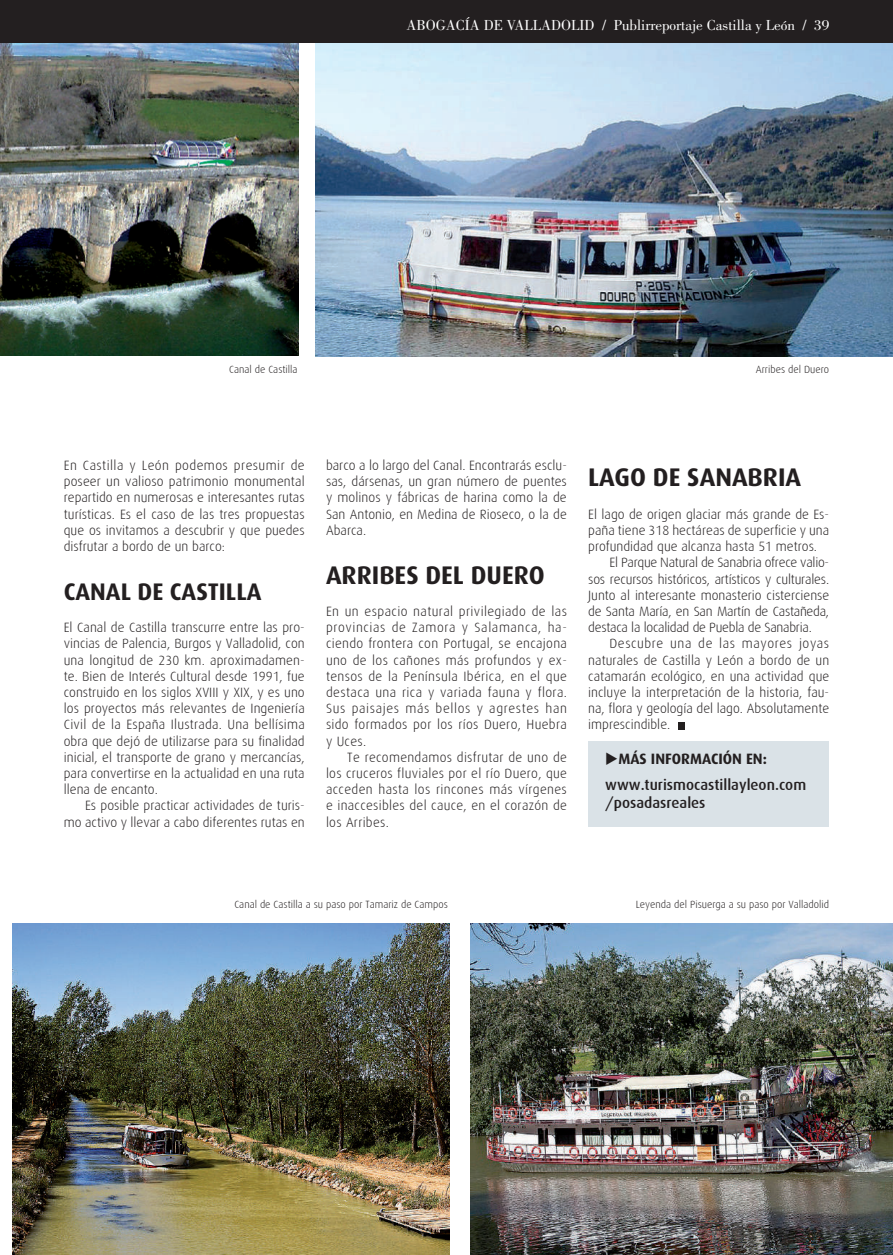
<style>
.page{position:relative;width:893px;height:1255px;background:#fff}
.page>*{position:absolute;margin:0;border:0;box-sizing:border-box;transform-origin:0 0}
.t1{font:700 25.5px "Dax";color:#231f20}
.t2{font:700 24px "Dax";color:#231f20}
.t3{font:500 15px/26.5px "Dax";color:#231f20}
.t4{font:15px "Bodoni Std";color:#fff}
.t5{font:300 13.5px/16.2px "Dax";color:#231f20;text-align:justify}
.t6{font:300 13.5px "Dax";letter-spacing:-.02em;color:#231f20}
.t7{font:300 13.5px "Dax";letter-spacing:.04em;color:#231f20}
.t8{font:300 10.5px "Dax";color:#231f20}
.s1{font-weight:700}
</style>
<div class="page">
<img style="left:315px;top:43px;width:578px;height:313px">
<img style="left:0;top:43px;width:298px;height:313px">
<div style="left:588px;top:741px;width:241px;height:85px;background:#dae2e7"></div>
<div style="left:0;top:0;width:893px;height:43px;background:#231f20"></div>
<div style="left:678px;top:721px;width:7px;height:8px;background:#231f20"></div>
<img style="left:13px;top:923px;width:436px;height:331px">
<img style="left:470px;top:923px;width:423px;height:331px">
<p class="t4" style="left:407px;top:17px;width:424px">ABOGACÍA DE VALLADOLID / Publirreportaje Castilla y León / 39</p>
<p class="t8" style="left:229px;top:363px;width:70px">Canal de Castilla</p>
<p class="t8" style="left:756px;top:363px;width:75px">Arribes del Duero</p>
<p class="t5" style="left:64px;top:457px;width:243px">En Castilla y León podemos presumir de poseer un valioso patrimonio monumental repartido en numerosas e interesantes rutas turísticas. Es el caso de las tres propuestas que os invitamos a descubrir y que puedes disfrutar a bordo de un barco:</p>
<h2 class="t2" style="left:64px;top:577px;width:199px">CANAL DE CASTILLA</h2>
<p class="t5" style="left:64px;top:619px;width:243px">El Canal de Castilla transcurre entre las pro&shy;vincias de Palencia, Burgos y Valladolid, con una longitud de 230 km. aproximadamen&shy;te. Bien de Interés Cultural desde 1991, fue construido en los siglos XVIII y XIX, y es uno los proyectos más relevantes de Ingeniería Civil de la España Ilustrada. Una bellísima obra que dejó de utilizarse para su finalidad inicial, el transporte de grano y mercancías, para convertirse en la actualidad en una ruta llena de encanto.</p>
<p class="t5" style="left:64px;top:797px;width:242px;text-align:right">Es posible practicar actividades de turis-<br>mo activo y llevar a cabo diferentes rutas en</p>
<p class="t5" style="left:326px;top:457px;width:242px">barco a lo largo del Canal. Encontrarás esclu&shy;sas, dársenas, un gran número de puentes y molinos y fábricas de harina como la de San Antonio, en Medina de Rioseco, o la de Abarca.</p>
<h1 class="t1" style="left:326px;top:560px;width:220px">ARRIBES DEL DUERO</h1>
<p class="t5" style="left:326px;top:603px;width:243px">En un espacio natural privilegiado de las provincias de zamora y Salamanca, ha&shy;ciendo frontera con Portugal, se encajona uno de los cañones más profundos y ex&shy;tensos de la Península Ibérica, en el que destaca una rica y variada fauna y flora.<br>Sus paisajes más bellos y agrestes han sido formados por los ríos Duero, Huebra y Uces.</p>
<p class="t5" style="left:326px;top:749px;width:242px;text-indent:21px">Te recomendamos disfrutar de uno de los cruceros fluviales por el río Duero, que acceden hasta los rincones más vírgenes e inaccesibles del cauce, en el corazón de los Arribes.</p>
<h1 class="t1" style="left:588px;top:463px;width:214px">LAGO DE SANABRIA</h1>
<p class="t5" style="left:588px;top:506px;width:242px">El lago de origen glaciar más grande de Es-</p>
<p class="t5" style="left:588px;top:522px;width:242px">paña tiene 318 hectáreas de superficie y una</p>
<p class="t5" style="left:588px;top:538px;width:230px">profundidad que alcanza hasta 51 metros.</p>
<p class="t6" style="left:609px;top:555px;width:221px">El Parque Natural de Sanabria ofrece valio-</p>
<p class="t5" style="left:588px;top:571px;width:242px">sos recursos históricos, artísticos y culturales.</p>
<p class="t5" style="left:588px;top:587px;width:243px">Junto al interesante monasterio cisterciense</p>
<p class="t6" style="left:588px;top:604px;width:242px">de Santa María, en San Martín de Castañeda,</p>
<p class="t6" style="left:588px;top:620px;width:225px">destaca la localidad de Puebla de Sanabria.</p>
<p class="t7" style="left:609px;top:636px;width:221px">Descubre una de las mayores joyas</p>
<p class="t5" style="left:588px;top:652px;width:242px">naturales de Castilla y León a bordo de un</p>
<p class="t5" style="left:588px;top:668px;width:243px">catamarán ecológico, en una actividad que</p>
<p class="t5" style="left:588px;top:684px;width:242px">incluye la interpretación de la historia, fau-</p>
<p class="t5" style="left:588px;top:700px;width:242px">na, flora y geología del lago. Absolutamente</p>
<p class="t5" style="left:588px;top:716px;width:84px">imprescindible.</p>
<p class="t3" style="left:605px;top:745px;width:202px">◆<span class="s1">MÁS INFORMACIÓN EN: </span>www.turismocastillayleon.com</p>
<p class="t3" style="left:605px;top:789px;width:102px">/posadasreales</p>
<p class="t8" style="left:234px;top:898px;width:215px">Canal de Castilla a su paso por Tamariz de Campos</p>
<p class="t8" style="left:636px;top:898px;width:195px">Leyenda del Pisuerga a su paso por Valladolid</p>
</div>
